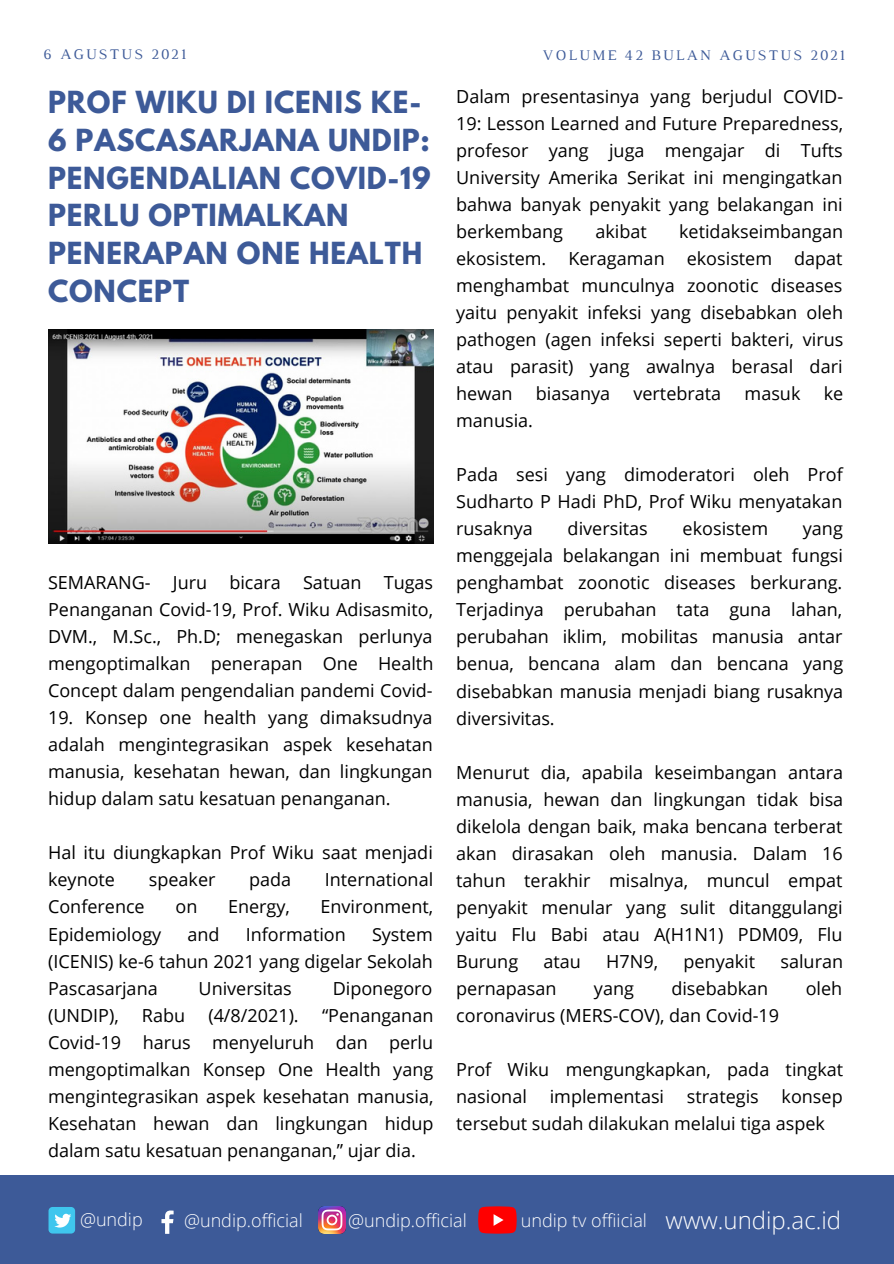
<style>
.page{position:relative;width:894px;height:1264px;background:#fff}
.page>*{position:absolute;margin:0;border:0;box-sizing:border-box;transform-origin:0 0}
.t1{font:700 27px/37.7px "League Spartan";letter-spacing:.03em;color:#3d5a98}
.t2{font:300 24px "Open Sans";color:#fff}
.t3{font:18px/27px "Open Sans";color:#000;text-align:justify}
.t4{font:300 18px "Open Sans";color:#fff}
.t5{font:15px "Luthier";letter-spacing:.14em;color:#3d5a98}
</style>
<div class="page">
<div style="left:0;top:1175px;width:893px;height:88px;background:#3d5a98"></div>
<div style="left:48px;top:1206px;width:27px;height:27px;background:#3fc6ee;border-radius:4px"></div>
<svg style="left:54px;top:1213px;width:17px;height:14px"></svg>
<svg style="left:161px;top:1210px;width:12px;height:23px"></svg>
<svg style="left:478px;top:1206px;width:38px;height:27px"></svg>
<img style="left:318px;top:1206px;width:27px;height:27px">
<img style="left:49px;top:329px;width:385px;height:214px">
<p class="t5" style="left:44px;top:49px;width:144px">6 AGUSTUS 2021</p>
<p class="t5" style="left:542px;top:49px;width:304px">VOLUME 42 BULAN AGUSTUS 2021</p>
<h1 class="t1" style="left:48px;top:87px;width:384px">PROF WIKU DI ICENIS KE-<br>6 PASCASARJANA UNDIP:<br>PENGENDALIAN COVID-19<br>PERLU OPTIMALKAN<br>PENERAPAN ONE HEALTH<br>CONCEPT</h1>
<p class="t3" style="left:48px;top:568px;width:387px">SEMARANG- Juru bicara Satuan Tugas Penanganan Covid-19, Prof. Wiku Adisasmito, DVM., M.Sc., Ph.D; menegaskan perlunya mengoptimalkan penerapan One Health Concept dalam pengendalian pandemi Covid-</p>
<p class="t3" style="left:48px;top:703px;width:386px">19. Konsep one health yang dimaksudnya adalah mengintegrasikan aspek kesehatan manusia, kesehatan hewan, dan lingkungan hidup dalam satu kesatuan penanganan.</p>
<p class="t3" style="left:48px;top:838px;width:386px">Hal itu diungkapkan Prof Wiku saat menjadi keynote</p>
<p class="t3" style="left:149px;top:866px;width:68px">speaker</p>
<p class="t3" style="left:249px;top:866px;width:44px">pada</p>
<p class="t3" style="left:325px;top:866px;width:110px">International</p>
<p class="t3" style="left:48px;top:893px;width:98px">Conference</p>
<p class="t3" style="left:175px;top:893px;width:23px">on</p>
<p class="t3" style="left:228px;top:893px;width:63px">Energy,</p>
<p class="t3" style="left:320px;top:893px;width:114px">Environment,</p>
<p class="t3" style="left:48px;top:920px;width:115px">Epidemiology</p>
<p class="t3" style="left:187px;top:920px;width:34px">and</p>
<p class="t3" style="left:246px;top:920px;width:101px">Information</p>
<p class="t3" style="left:48px;top:920px;width:386px;text-indent:324px">System (ICENIS) ke-6 tahun 2021 yang digelar Sekolah Pascasarjana</p>
<p class="t3" style="left:198px;top:974px;width:95px">Universitas</p>
<p class="t3" style="left:332px;top:974px;width:101px">Diponegoro</p>
<p class="t3" style="left:48px;top:1001px;width:72px">(UNDIP),</p>
<p class="t3" style="left:142px;top:1001px;width:45px">Rabu</p>
<p class="t3" style="left:208px;top:1001px;width:92px">(4/8/2021).</p>
<p class="t3" style="left:48px;top:1001px;width:387px;text-indent:274px">“Penanganan Covid-19 harus menyeluruh dan perlu mengoptimalkan Konsep One Health yang mengintegrasikan aspek kesehatan manusia, Kesehatan hewan dan lingkungan hidup dalam satu kesatuan penanganan,” ujar dia.</p>
<p class="t3" style="left:456px;top:82px;width:388px">Dalam presentasinya yang berjudul COVID-19: Lesson Learned and Future Preparedness, profesor yang juga mengajar di Tufts University Amerika Serikat ini mengingatkan bahwa banyak penyakit yang belakangan ini berkembang</p>
<p class="t3" style="left:456px;top:217px;width:388px;text-indent:223px">ketidakseimbangan ekosistem. Keragaman ekosistem dapat menghambat munculnya zoonotic diseases yaitu penyakit infeksi yang disebabkan oleh pathogen (agen infeksi seperti bakteri, virus atau parasit) yang awalnya berasal dari hewan</p>
<p class="t3" style="left:595px;top:217px;width:53px">akibat</p>
<p class="t3" style="left:535px;top:379px;width:76px">biasanya</p>
<p class="t3" style="left:633px;top:379px;width:89px">vertebrata</p>
<p class="t3" style="left:744px;top:379px;width:57px">masuk</p>
<p class="t3" style="left:823px;top:379px;width:21px">ke</p>
<p class="t3" style="left:456px;top:406px;width:78px">manusia.</p>
<p class="t3" style="left:456px;top:461px;width:388px">Pada sesi yang dimoderatori oleh Prof Sudharto P Hadi PhD, Prof Wiku menyatakan rusaknya</p>
<p class="t3" style="left:567px;top:515px;width:82px">diversitas</p>
<p class="t3" style="left:682px;top:515px;width:87px">ekosistem</p>
<p class="t3" style="left:456px;top:515px;width:388px;text-indent:346px">yang menggejala belakangan ini membuat fungsi penghambat zoonotic diseases berkurang.<br>Terjadinya perubahan tata guna lahan, perubahan iklim, mobilitas manusia antar benua, bencana alam dan bencana yang disebabkan manusia menjadi biang rusaknya diversivitas.</p>
<p class="t3" style="left:456px;top:758px;width:388px">Menurut dia, apabila keseimbangan antara manusia, hewan dan lingkungan tidak bisa dikelola dengan baik, maka bencana terberat akan dirasakan oleh manusia. Dalam 16 tahun terakhir misalnya, muncul empat penyakit menular yang sulit ditanggulangi yaitu Flu Babi atau A(H1N1) PDM09, Flu Burung</p>
<p class="t3" style="left:543px;top:947px;width:39px">atau</p>
<p class="t3" style="left:606px;top:947px;width:53px">H7N9,</p>
<p class="t3" style="left:683px;top:947px;width:73px">penyakit</p>
<p class="t3" style="left:780px;top:947px;width:64px">saluran</p>
<p class="t3" style="left:456px;top:974px;width:102px">pernapasan</p>
<p class="t3" style="left:593px;top:974px;width:41px">yang</p>
<p class="t3" style="left:671px;top:974px;width:98px">disebabkan</p>
<p class="t3" style="left:805px;top:974px;width:38px">oleh</p>
<p class="t3" style="left:456px;top:1001px;width:324px">coronavirus (MERS-COV), dan Covid-19</p>
<p class="t3" style="left:456px;top:1055px;width:388px">Prof Wiku mengungkapkan, pada tingkat nasional</p>
<p class="t3" style="left:456px;top:1082px;width:388px;text-indent:325px">konsep tersebut sudah dilakukan melalui tiga aspek</p>
<p class="t3" style="left:549px;top:1082px;width:116px">implementasi</p>
<p class="t3" style="left:686px;top:1082px;width:73px">strategis</p>
<p class="t4" style="left:80px;top:1207px;width:64px">@undip</p>
<p class="t4" style="left:184px;top:1207px;width:120px">@undip.official</p>
<p class="t4" style="left:348px;top:1207px;width:120px">@undip.official</p>
<p class="t4" style="left:520px;top:1207px;width:128px">undip tv offiicial</p>
<h2 class="t2" style="left:665px;top:1203px;width:177px">www.undip.ac.id</h2>
</div>
